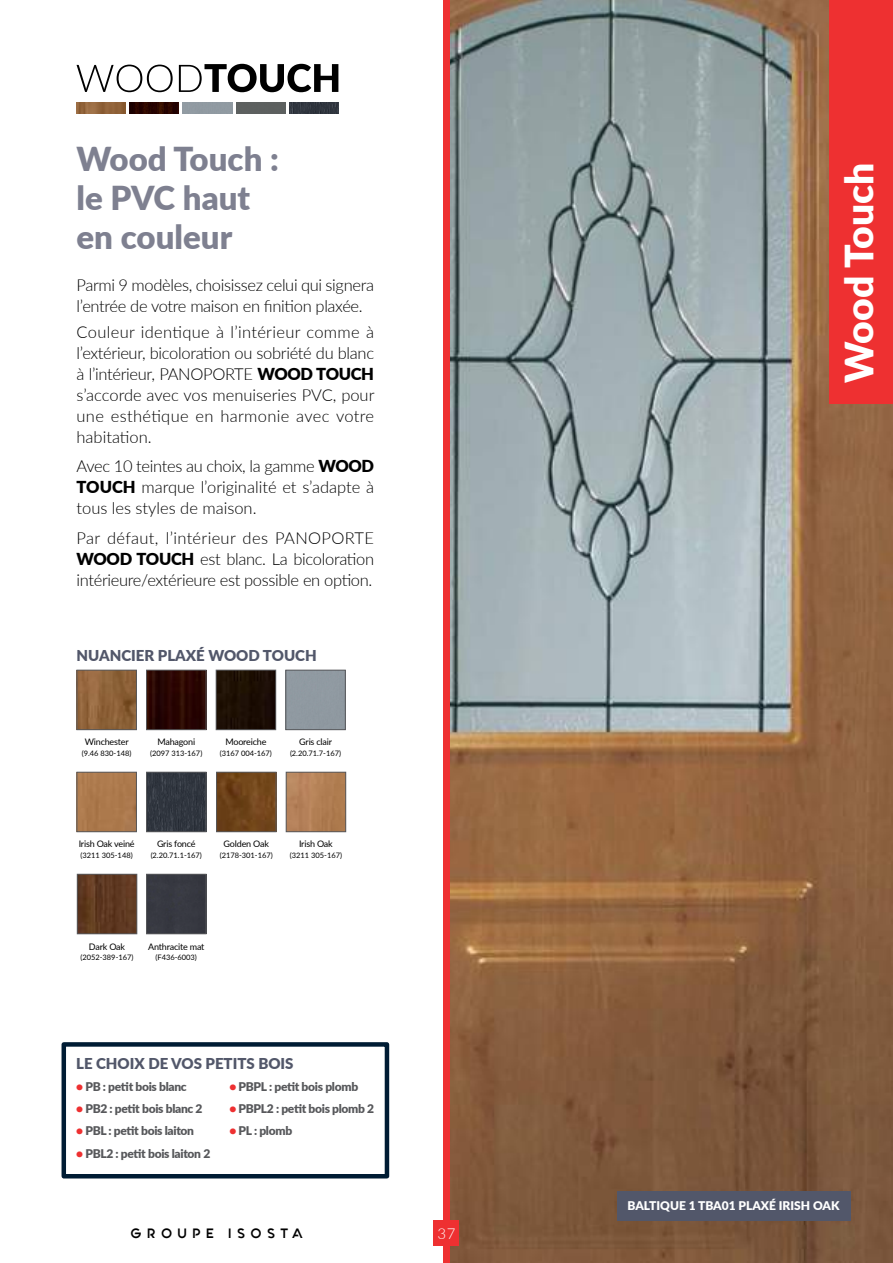
<style>
.page{position:relative;width:893px;height:1263px;background:#fff}
.page>*{position:absolute;margin:0;border:0;box-sizing:border-box;transform-origin:0 0}
.t1{font:900 39px "Lato";color:#fff}
.t2{font:900 33px/39px "Lato";color:#7e8090}
.t3{font:300 16.5px/21px "Lato";letter-spacing:-.02em;color:#000;text-align:justify}
.t4{font:900 15px "Lato";color:#52576a}
.t5{font:300 15px "Lato";color:#fff}
.t6{font:700 13.5px "Quantify";letter-spacing:.45em;color:#000}
.t7{font:900 12px "Lato";letter-spacing:-.025em;color:#57585b}
.t8{font:900 12px "Lato";color:#fff}
.t9{font:9px "Lato";letter-spacing:-.02em;color:#000}
.t10{font:7.5px "Lato";color:#000}
.s1{font-weight:900}
.s2{color:#ee3031}
</style>
<div class="page">
<div style="left:62px;top:1042px;width:327px;height:136px;border:4px solid #001c34"></div>
<img style="left:450px;top:0;width:443px;height:1263px">
<div style="left:443px;top:0;width:7px;height:1263px;background:#ee3031"></div>
<svg style="left:77px;top:64px;width:261px;height:28px"></svg>
<img style="left:77px;top:103px;width:49px;height:11px">
<img style="left:130px;top:103px;width:49px;height:11px">
<img style="left:236px;top:103px;width:49px;height:11px">
<img style="left:289px;top:103px;width:49px;height:11px">
<img style="left:79px;top:672px;width:56px;height:56px">
<div style="left:77px;top:670px;width:60px;height:60px;border:1px solid #57585b"></div>
<img style="left:148px;top:672px;width:56px;height:56px">
<div style="left:146px;top:670px;width:60px;height:60px;border:1px solid #57585b"></div>
<div style="left:218px;top:672px;width:56px;height:56px;background:#1d0f04"></div>
<div style="left:216px;top:670px;width:60px;height:60px;border:1px solid #57585b"></div>
<div style="left:285px;top:670px;width:61px;height:60px;border:1px solid #57585b"></div>
<div style="left:148px;top:876px;width:56px;height:56px;background:#373941"></div>
<div style="left:146px;top:874px;width:60px;height:60px;border:1px solid #57585b"></div>
<div style="left:79px;top:774px;width:56px;height:56px;background:#ac794d"></div>
<div style="left:77px;top:772px;width:60px;height:60px;border:1px solid #57585b"></div>
<img style="left:288px;top:774px;width:56px;height:56px">
<div style="left:286px;top:772px;width:60px;height:60px;border:1px solid #57585b"></div>
<img style="left:79px;top:876px;width:56px;height:56px">
<div style="left:77px;top:874px;width:60px;height:60px;border:1px solid #57585b"></div>
<img style="left:218px;top:774px;width:56px;height:56px">
<div style="left:216px;top:772px;width:60px;height:60px;border:1px solid #57585b"></div>
<img style="left:148px;top:774px;width:56px;height:56px">
<div style="left:146px;top:772px;width:60px;height:60px;border:1px solid #57585b"></div>
<div style="left:434px;top:1220px;width:25px;height:26px;background:#ee3031"></div>
<div style="left:829px;top:0;width:64px;height:404px;background:#ee3031"></div>
<div style="left:617px;top:1191px;width:233px;height:29px;background:#52576a"></div>
<h2 class="t2" style="left:77px;top:138px;width:204px">Wood Touch : le PVC haut en couleur</h2>
<p class="t3" style="left:77px;top:274px;width:299px">Parmi 9 modèles, choisissez celui qui signera l’entrée de votre maison en finition plaxée.</p>
<p class="t3" style="left:77px;top:321px;width:299px">Couleur identique à l’intérieur comme à l’extérieur, bicoloration ou sobriété du blanc à l’intérieur, PANOPORTE <span class="s1">WOOD TOUCH </span>s’accorde avec vos menuiseries PVC, pour une esthétique en harmonie avec votre habitation.</p>
<p class="t3" style="left:77px;top:455px;width:299px">Avec 10 teintes au choix, la gamme <span class="s1">WOOD TOUCH</span> marque l’originalité et s’adapte à tous les styles de maison.</p>
<p class="t3" style="left:77px;top:527px;width:299px">Par défaut, l’intérieur des PANOPORTE <span class="s1">WOOD TOUCH</span> est blanc. La bicoloration intérieure/extérieure est possible en option.</p>
<p class="t4" style="left:77px;top:644px;width:23px">Nuancier</p>
<p class="t4" style="left:158px;top:644px;width:11px">plax</p>
<p class="t4" style="left:196px;top:644px;width:26px">é wood</p>
<p class="t4" style="left:263px;top:644px;width:12px">touch</p>
<p class="t9" style="left:85px;top:736px;width:46px">Winchester</p>
<p class="t10" style="left:82px;top:748px;width:51px">(9.46 830-148)</p>
<p class="t9" style="left:157px;top:736px;width:39px">Mahagoni</p>
<p class="t10" style="left:150px;top:748px;width:54px">(2097 313-167)</p>
<p class="t9" style="left:225px;top:736px;width:43px">Mooreiche</p>
<p class="t10" style="left:220px;top:748px;width:54px">(3167 004-167)</p>
<p class="t9" style="left:299px;top:736px;width:34px">Gris clair</p>
<p class="t10" style="left:290px;top:748px;width:53px">(2.20.71.7-167)</p>
<p class="t9" style="left:79px;top:838px;width:58px">Irish Oak veiné</p>
<p class="t10" style="left:81px;top:850px;width:54px">(3211 305-148)</p>
<p class="t9" style="left:157px;top:838px;width:40px">Gris foncé</p>
<p class="t10" style="left:151px;top:850px;width:53px">(2.20.71.1-167)</p>
<p class="t9" style="left:224px;top:838px;width:47px">Golden Oak</p>
<p class="t10" style="left:220px;top:850px;width:54px">(2178-301-167)</p>
<p class="t9" style="left:299px;top:838px;width:35px">Irish Oak</p>
<p class="t10" style="left:290px;top:850px;width:54px">(3211 305-167)</p>
<p class="t9" style="left:89px;top:940px;width:38px">Dark Oak</p>
<p class="t10" style="left:81px;top:952px;width:54px">(2052-389-167)</p>
<p class="t9" style="left:148px;top:940px;width:58px">Anthracite mat</p>
<p class="t10" style="left:156px;top:952px;width:43px">(F436-6003)</p>
<p class="t4" style="left:76px;top:1052px;width:31px">Le choix</p>
<p class="t4" style="left:148px;top:1052px;width:35px">de vos</p>
<p class="t4" style="left:205px;top:1052px;width:9px">petits</p>
<p class="t4" style="left:258px;top:1052px;width:10px">bois</p>
<p class="t7" style="left:76px;top:1077px;width:112px"><span class="s2">•</span> PB : petit bois blanc</p>
<p class="t7" style="left:76px;top:1099px;width:128px"><span class="s2">•</span> PB2 : petit bois blanc 2</p>
<p class="t7" style="left:76px;top:1122px;width:119px"><span class="s2">•</span> PBL : petit bois laiton</p>
<p class="t7" style="left:76px;top:1144px;width:136px"><span class="s2">•</span> PBL2 : petit bois laiton 2</p>
<p class="t7" style="left:229px;top:1077px;width:130px"><span class="s2">•</span> PBPL : petit bois plomb</p>
<p class="t7" style="left:229px;top:1099px;width:146px"><span class="s2">•</span> PBPL2 : petit bois plomb 2</p>
<p class="t7" style="left:229px;top:1122px;width:64px"><span class="s2">•</span> PL : plomb</p>
<p class="t6" style="left:131px;top:1226px;width:173px">GROUPE ISOSTA</p>
<p class="t5" style="left:438px;top:1223px;width:19px">37</p>
<h1 class="t1" style="left:830px;top:383px;width:221px;rotate:-90deg">Wood Touch</h1>
<p class="t8" style="left:628px;top:1197px;width:213px">BALTIQUE 1 TBA01 PLAXÉ IRISH OAK</p>
</div>
